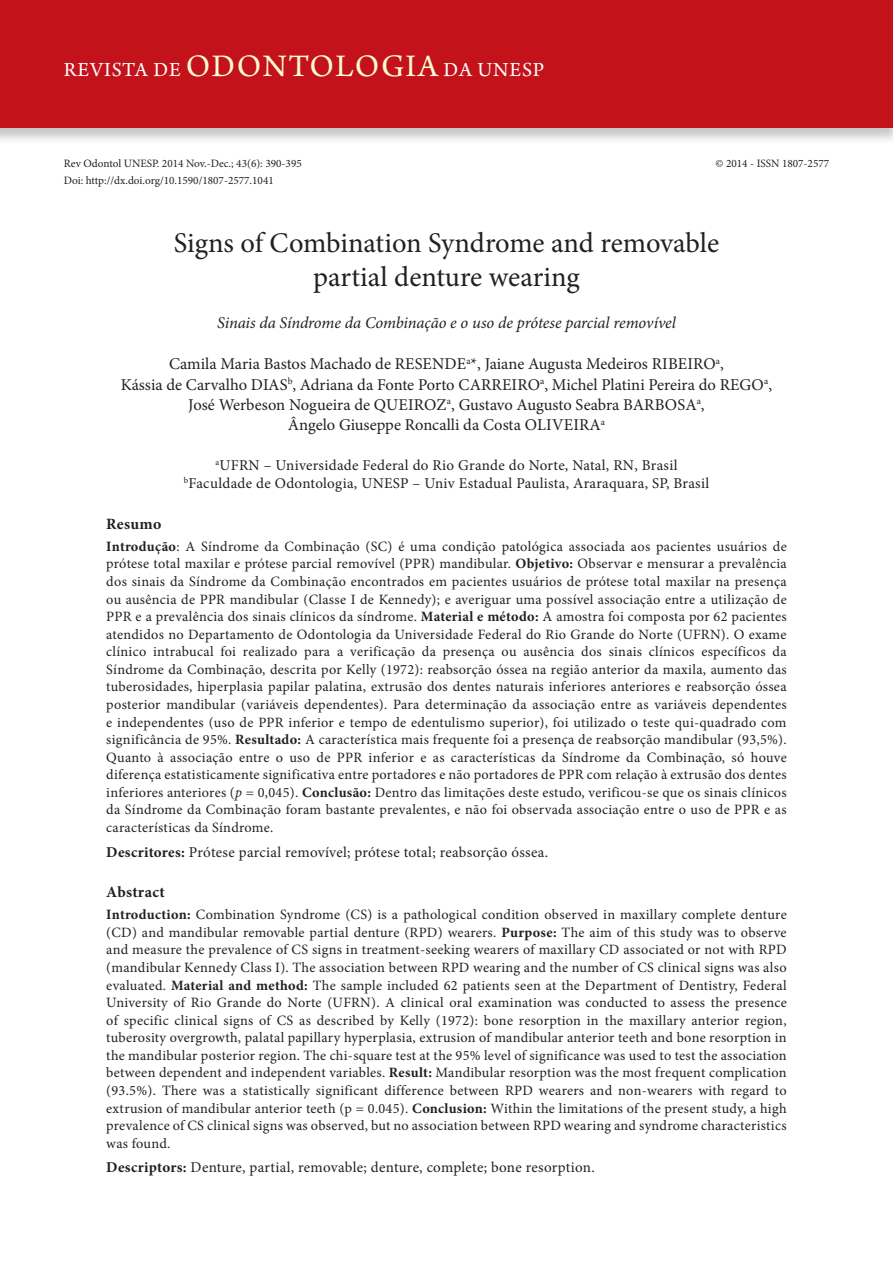
<style>
.page{position:relative;width:893px;height:1263px;background:#fff}
.page>*{position:absolute;margin:0;border:0;box-sizing:border-box;transform-origin:0 0}
.t1{font:28.5px/34.7px "Minion Pro";letter-spacing:-.005em;color:#231f20;text-align:center}
.t2{font:21px "Arno Pro";letter-spacing:.04em;color:#fff}
.t3{font:16.5px/20.2px "Minion Pro";color:#231f20;text-align:center}
.t4{font:italic 16.5px "Minion Pro";letter-spacing:-.01em;color:#231f20}
.t5{font:700 15.75px "Minion Pro";letter-spacing:.02em;color:#231f20}
.t6{font:15px/18.5px "Minion Pro";letter-spacing:.02em;color:#231f20;text-align:center}
.t7{font:14.25px/17.5px "Minion Pro";letter-spacing:.02em;color:#231f20;text-align:justify}
.t8{font:11.25px "Minion Pro";color:#231f20}
.s1{font-size:33px;color:#fffbd6}
.s2{font-weight:700}
.s3{font-style:italic}
</style>
<div class="page">
<div style="left:0;top:0;width:893px;height:128px;background:#c4121a"></div>
<h2 class="t2" style="left:64px;top:58px;width:482px">REVISTA DE <span class="s1">ODONTOLOGIA</span> DA UNESP</h2>
<p class="t8" style="left:64px;top:156px;width:240px">Rev Odontol UNESP. 2014 Nov.-Dec.; 43(6): 390-395</p>
<p class="t8" style="left:715px;top:156px;width:115px">© 2014 - ISSN 1807-2577</p>
<p class="t8" style="left:64px;top:173px;width:212px">Doi: http://dx.doi.org/10.1590/1807-2577.1041</p>
<h1 class="t1" style="left:174px;top:225px;width:547px">Signs of Combination Syndrome and removable partial denture wearing</h1>
<p class="t4" style="left:217px;top:311px;width:460px">Sinais da Síndrome da Combinação e o uso de prótese parcial removível</p>
<p class="t3" style="left:121px;top:354px;width:653px">Camila Maria Bastos Machado de RESENDE<sup>a</sup> *, Jaiane Augusta Medeiros RIBEIRO<sup>a</sup>,<br>Kássia de Carvalho DIAS<sup>b</sup>, Adriana da Fonte Porto CARREIRO<sup>a</sup>, Michel Platini Pereira do REGO<sup>a</sup>, José Werbeson Nogueira de QUEIROZ<sup>a</sup>, Gustavo Augusto Seabra BARBOSA<sup>a</sup>,<br>Ângelo Giuseppe Roncalli da Costa OLIVEIRA<sup>a</sup></p>
<p class="t6" style="left:184px;top:456px;width:527px"><sup>a</sup>UFRN – Universidade Federal do Rio Grande do Norte, Natal, RN, Brasil <sup>b</sup>Faculdade de Odontologia, UNESP – Univ Estadual Paulista, Araraquara, SP, Brasil</p>
<p class="t5" style="left:106px;top:513px;width:56px">Resumo</p>
<p class="t7" style="left:106px;top:538px;width:682px"><span class="s2">Introdução</span>: A Síndrome da Combinação (SC) é uma condição patológica associada aos pacientes usuários de prótese total maxilar e prótese parcial removível (PPR) mandibular. <span class="s2">Objetivo:</span> Observar e mensurar a prevalência dos sinais da Síndrome da Combinação encontrados em pacientes usuários de prótese total maxilar na presença ou ausência de PPR mandibular (Classe I de Kennedy); e averiguar uma possível associação entre a utilização de PPR e a prevalência dos sinais clínicos da síndrome. <span class="s2">Material e método:</span> A amostra foi composta por 62 pacientes atendidos no Departamento de Odontologia da Universidade Federal do Rio Grande do Norte (UFRN). O exame clínico intrabucal foi realizado para a verificação da presença ou ausência dos sinais clínicos específicos da Síndrome da Combinação, descrita por Kelly (1972): reabsorção óssea na região anterior da maxila, aumento das tuberosidades, hiperplasia papilar palatina, extrusão dos dentes naturais inferiores anteriores e reabsorção óssea posterior mandibular (variáveis dependentes). Para determinação da associação entre as variáveis dependentes e independentes (uso de PPR inferior e tempo de edentulismo superior), foi utilizado o teste qui-quadrado com significância de 95%. <span class="s2">Resultado:</span> A característica mais frequente foi a presença de reabsorção mandibular (93,5%).<br>Quanto à associação entre o uso de PPR inferior e as características da Síndrome da Combinação, só houve diferença estatisticamente significativa entre portadores e não portadores de PPR com relação à extrusão dos dentes inferiores anteriores (<span class="s3">p</span> = 0,045). <span class="s2">Conclusão:</span> Dentro das limitações deste estudo, verificou-se que os sinais clínicos da Síndrome da Combinação foram bastante prevalentes, e não foi observada associação entre o uso de PPR e as características da Síndrome.</p>
<p class="t6" style="left:106px;top:843px;width:443px"><span class="s2">Descritores:</span> Prótese parcial removível; prótese total; reabsorção óssea.</p>
<p class="t5" style="left:106px;top:881px;width:60px">Abstract</p>
<p class="t7" style="left:106px;top:906px;width:682px"><span class="s2">Introduction:</span> Combination Syndrome (CS) is a pathological condition observed in maxillary complete denture (CD) and mandibular removable partial denture (RPD) wearers. <span class="s2">Purpose:</span> The aim of this study was to observe and measure the prevalence of CS signs in treatment-seeking wearers of maxillary CD associated or not with RPD (mandibular Kennedy Class I). The association between RPD wearing and the number of CS clinical signs was also evaluated. <span class="s2">Material and method:</span> The sample included 62 patients seen at the Department of Dentistry, Federal University of Rio Grande do Norte (UFRN). A clinical oral examination was conducted to assess the presence of specific clinical signs of CS as described by Kelly (1972): bone resorption in the maxillary anterior region, tuberosity overgrowth, palatal papillary hyperplasia, extrusion of mandibular anterior teeth and bone resorption in the mandibular posterior region. The chi-square test at the 95% level of significance was used to test the association between dependent and independent variables. <span class="s2">Result:</span> Mandibular resorption was the most frequent complication (93.5%). There was a statistically significant difference between RPD wearers and non-wearers with regard to extrusion of mandibular anterior teeth (p = 0.045). <span class="s2">Conclusion:</span> Within the limitations of the present study, a high prevalence of CS clinical signs was observed, but no association between RPD wearing and syndrome characteristics was found.</p>
<p class="t6" style="left:106px;top:1158px;width:490px"><span class="s2">Descriptors:</span> Denture, partial, removable; denture, complete; bone resorption.</p>
</div>
